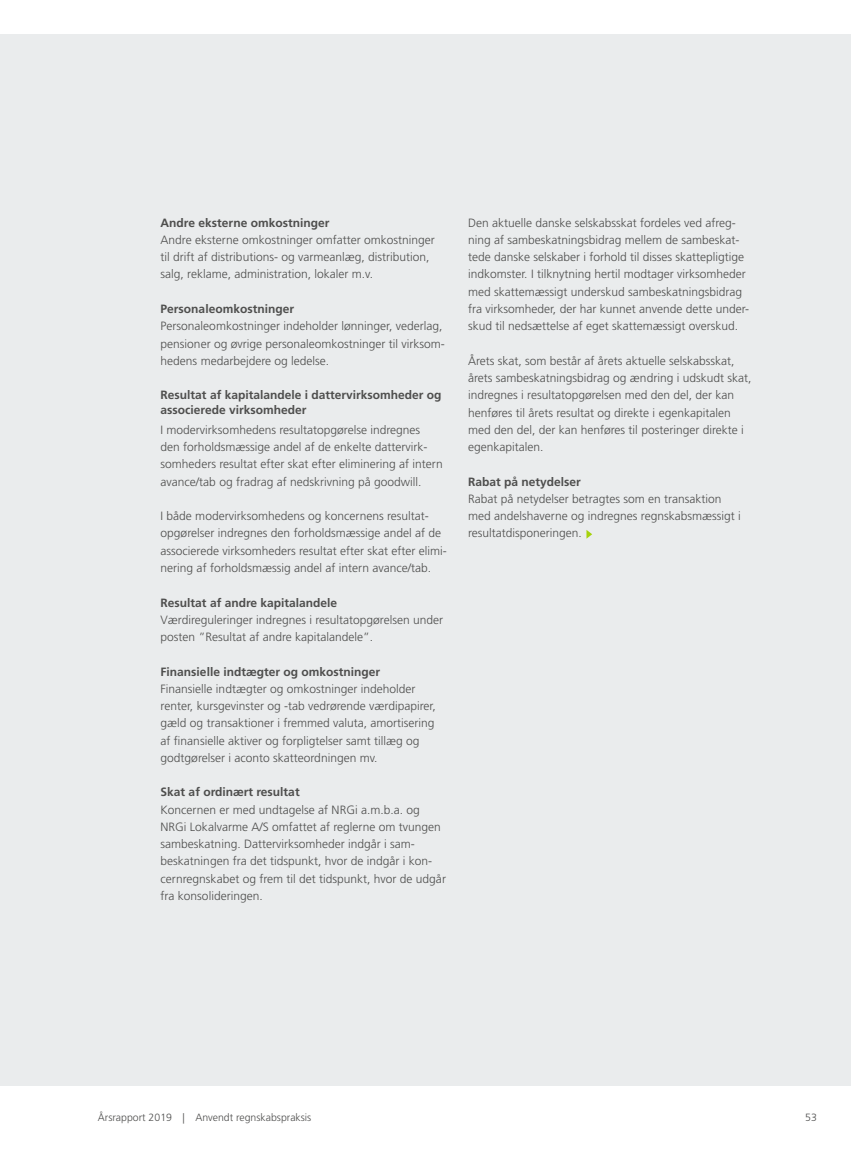
<style>
.page{position:relative;width:851px;height:1149px;background:#fff}
.page>*{position:absolute;margin:0;border:0;box-sizing:border-box;transform-origin:0 0}
.Brødtekst{font:300 12px/17.2px "Frutiger";color:#4e4e4d}
.Brødtekst-2{font:700 12px/14.2px "Frutiger";color:#4e4e4d}
.t1{font:300 10.5px "Frutiger";color:#4e4e4d}
</style>
<div class="page">
<div style="left:0;top:34px;width:850px;height:1050px;background:#eaeced"></div>
<svg style="left:586px;top:530px;width:6px;height:8px"></svg>
<p class="Brødtekst-2" style="left:161px;top:215px;width:170px">Andre eksterne omkostninger</p>
<p class="Brødtekst" style="left:161px;top:231px;width:276px">Andre eksterne omkostninger omfatter omkostninger til drift af distributions- og varmeanlæg, distribution, salg, reklame, administration, lokaler m.v.</p>
<p class="Brødtekst-2" style="left:161px;top:302px;width:135px">Personaleomkostninger</p>
<p class="Brødtekst" style="left:161px;top:317px;width:286px">Personaleomkostninger indeholder lønninger, vederlag, pensioner og øvrige personaleomkostninger til virksom&shy;hedens medarbejdere og ledelse.</p>
<p class="Brødtekst-2" style="left:161px;top:388px;width:282px">Resultat af kapitalandele i dattervirksomheder og associerede virksomheder</p>
<p class="Brødtekst" style="left:161px;top:421px;width:283px">I modervirksomhedens resultatopgørelse indregnes<br>den forholdsmæssige andel af de enkelte dattervirk&shy;somheders resultat efter skat efter eliminering af intern avance/tab og fradrag af nedskrivning på goodwill.</p>
<p class="Brødtekst" style="left:161px;top:507px;width:287px">I både modervirksomhedens og koncernens resultat&shy;opgørelser indregnes den forholdsmæssige andel af de associerede virksomheders resultat efter skat efter elimi&shy;nering af forholdsmæssig andel af intern avance/tab.</p>
<p class="Brødtekst-2" style="left:161px;top:595px;width:178px">Resultat af andre kapitalandele</p>
<p class="Brødtekst" style="left:161px;top:611px;width:284px">Værdireguleringer indregnes i resultatopgørelsen under posten ”Resultat af andre kapitalandele”.</p>
<p class="Brødtekst-2" style="left:161px;top:664px;width:221px">Finansielle indtægter og omkostninger</p>
<p class="Brødtekst" style="left:161px;top:680px;width:276px">Finansielle indtægter og omkostninger indeholder renter, kursgevinster og -tab vedrørende værdipapirer, gæld og transaktioner i fremmed valuta, amortisering af finansielle aktiver og forpligtelser samt tillæg og godtgørelser i aconto skatteordningen mv.</p>
<p class="Brødtekst-2" style="left:161px;top:785px;width:140px">Skat af ordinært resultat</p>
<p class="Brødtekst" style="left:161px;top:800px;width:287px">Koncernen er med undtagelse af NRGi a.m.b.a. og NRGi Lokalvarme A/S omfattet af reglerne om tvungen sambeskatning. Dattervirksomheder indgår i sam&shy;beskatningen fra det tidspunkt, hvor de indgår i kon&shy;cernregnskabet og frem til det tidspunkt, hvor de udgår fra konsolideringen.</p>
<p class="Brødtekst" style="left:468px;top:214px;width:282px">Den aktuelle danske selskabsskat fordeles ved afreg&shy;ning af sambeskatningsbidrag mellem de sambeskat&shy;tede danske selskaber i forhold til disses skattepligtige indkomster. I tilknytning hertil modtager virksomheder med skattemæssigt underskud sambeskatningsbidrag fra virksomheder, der har kunnet anvende dette under&shy;skud til nedsættelse af eget skattemæssigt overskud.</p>
<p class="Brødtekst" style="left:468px;top:352px;width:285px">Årets skat, som består af årets aktuelle selskabsskat, årets sambeskatningsbidrag og ændring i udskudt skat, indregnes i resultatopgørelsen med den del, der kan henføres til årets resultat og direkte i egenkapitalen med den del, der kan henføres til posteringer direkte i egenkapitalen.</p>
<p class="Brødtekst-2" style="left:468px;top:474px;width:114px">Rabat på netydelser</p>
<p class="Brødtekst" style="left:468px;top:490px;width:274px">Rabat på netydelser betragtes som en transaktion med andelshaverne og indregnes regnskabsmæssigt i resultatdisponeringen.</p>
<p class="t1" style="left:98px;top:1111px;width:215px">Årsrapport 2019 | Anvendt regnskabspraksis</p>
<p class="t1" style="left:805px;top:1111px;width:13px">53</p>
</div>
